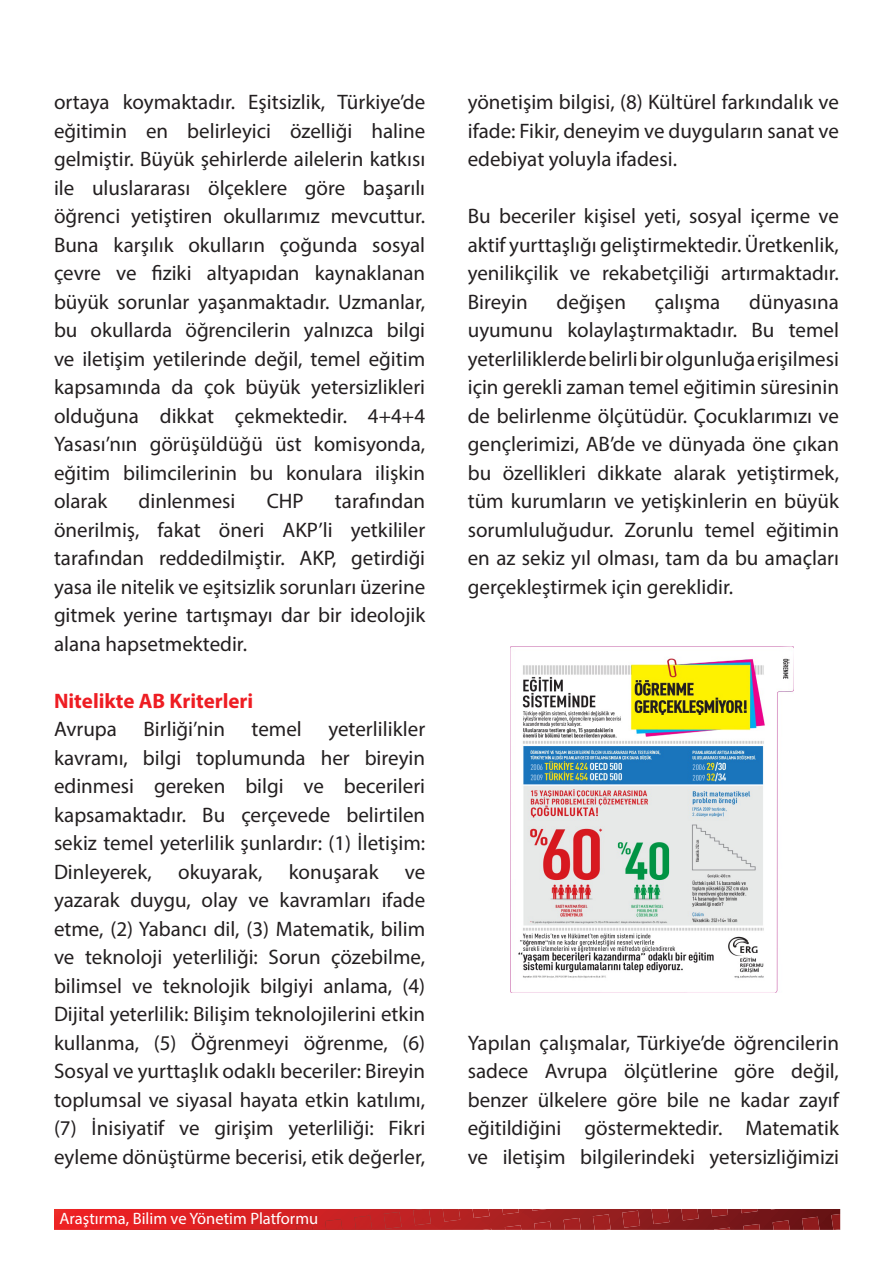
<style>
.page{position:relative;width:893px;height:1263px;background:#fff}
.page>*{position:absolute;margin:0;border:0;box-sizing:border-box;transform-origin:0 0}
.t1{font:21px/28.5px "Myriad Pro";color:#231f20;text-align:justify}
.t2{font:700 21px "Myriad Pro";color:#ee1d23}
.t3{font:16.5px "Myriad Pro";color:#fff}
</style>
<div class="page">
<svg style="left:54px;top:1209px;width:786px;height:21px;background:#b32022"></svg>
<img style="left:443px;top:1209px;width:17px;height:12px">
<img style="left:413px;top:1209px;width:18px;height:16px">
<img style="left:384px;top:1212px;width:18px;height:17px">
<img style="left:354px;top:1215px;width:18px;height:15px">
<img style="left:325px;top:1219px;width:17px;height:11px">
<img style="left:296px;top:1223px;width:16px;height:7px">
<img style="left:510px;top:646px;width:283px;height:347px">
<p class="t1" style="left:54px;top:88px;width:373px">ortaya koymaktadır. Eşitsizlik, Türkiye’de eğitimin en belirleyici özelliği haline gelmiştir. Büyük şehirlerde ailelerin katkısı ile uluslararası ölçeklere göre başarılı öğrenci yetiştiren okullarımız mevcuttur.<br>Buna karşılık okulların çoğunda sosyal çevre ve fiziki altyapıdan kaynaklanan büyük sorunlar yaşanmaktadır. Uzmanlar, bu okullarda öğrencilerin yalnızca bilgi ve iletişim yetilerinde değil, temel eğitim kapsamında da çok büyük yetersizlikleri olduğuna dikkat çekmektedir. 4+4+4<br>Yasası’nın görüşüldüğü üst komisyonda, eğitim bilimcilerinin bu konulara ilişkin olarak</p>
<p class="t1" style="left:54px;top:487px;width:373px;text-indent:281px">tarafından önerilmiş, fakat öneri AKP’li yetkililer tarafından reddedilmiştir. AKP, getirdiği yasa ile nitelik ve eşitsizlik sorunları üzerine gitmek yerine tartışmayı dar bir ideolojik alana hapsetmektedir.</p>
<p class="t2" style="left:54px;top:687px;width:201px">Nitelikte AB Kriterleri</p>
<p class="t1" style="left:54px;top:715px;width:65px">Avrupa</p>
<p class="t1" style="left:144px;top:715px;width:83px">Birliği’nin</p>
<p class="t1" style="left:252px;top:715px;width:52px">temel</p>
<p class="t1" style="left:139px;top:487px;width:98px">dinlenmesi</p>
<p class="t1" style="left:267px;top:487px;width:39px">CHP</p>
<p class="t1" style="left:54px;top:715px;width:373px;text-indent:274px">yeterlilikler kavramı, bilgi toplumunda her bireyin edinmesi gereken bilgi ve becerileri kapsamaktadır. Bu çerçevede belirtilen sekiz temel yeterlilik şunlardır: (1) İletişim:<br>Dinleyerek,</p>
<p class="t1" style="left:54px;top:857px;width:373px;text-indent:235px">konuşarak ve yazarak duygu, olay ve kavramları ifade etme, (2) Yabancı dil, (3) Matematik, bilim ve teknoloji yeterliliği: Sorun çözebilme, bilimsel ve teknolojik bilgiyi anlama, (4)<br>Dijital yeterlilik: Bilişim teknolojilerini etkin kullanma, (5) Öğrenmeyi öğrenme, (6)<br>Sosyal ve yurttaşlık odaklı beceriler: Bireyin toplumsal ve siyasal hayata etkin katılımı, (7) İnisiyatif ve girişim yeterliliği: Fikri eyleme dönüştürme becerisi, etik değerler,</p>
<p class="t1" style="left:178px;top:857px;width:86px">okuyarak,</p>
<p class="t3" style="left:60px;top:1208px;width:260px">Araştırma, Bilim ve Yönetim Platformu</p>
<p class="t1" style="left:468px;top:88px;width:373px">yönetişim bilgisi, (8) Kültürel farkındalık ve ifade: Fikir, deneyim ve duyguların sanat ve edebiyat yoluyla ifadesi.</p>
<p class="t1" style="left:468px;top:202px;width:373px">Bu beceriler kişisel yeti, sosyal içerme ve aktif yurttaşlığı geliştirmektedir. Üretkenlik, yenilikçilik ve rekabetçiliği artırmaktadır.<br>Bireyin</p>
<p class="t1" style="left:468px;top:287px;width:373px;text-indent:281px">dünyasına uyumunu kolaylaştırmaktadır. Bu temel yeterliliklerde belirli bir olgunluğa erişilmesi için gerekli zaman temel eğitimin süresinin de belirlenme ölçütüdür. Çocuklarımızı ve gençlerimizi, AB’de ve dünyada öne çıkan bu özellikleri dikkate alarak yetiştirmek, tüm kurumların ve yetişkinlerin en büyük sorumluluğudur. Zorunlu temel eğitimin en az sekiz yıl olması, tam da bu amaçları gerçekleştirmek için gereklidir.</p>
<p class="t1" style="left:557px;top:287px;width:71px">değişen</p>
<p class="t1" style="left:655px;top:287px;width:67px">çalışma</p>
<p class="t1" style="left:468px;top:1028px;width:373px">Yapılan çalışmalar, Türkiye’de öğrencilerin sadece Avrupa ölçütlerine göre değil, benzer ülkelere göre bile ne kadar zayıf eğitildiğini göstermektedir. Matematik ve iletişim bilgilerindeki yetersizliğimizi</p>
</div>
